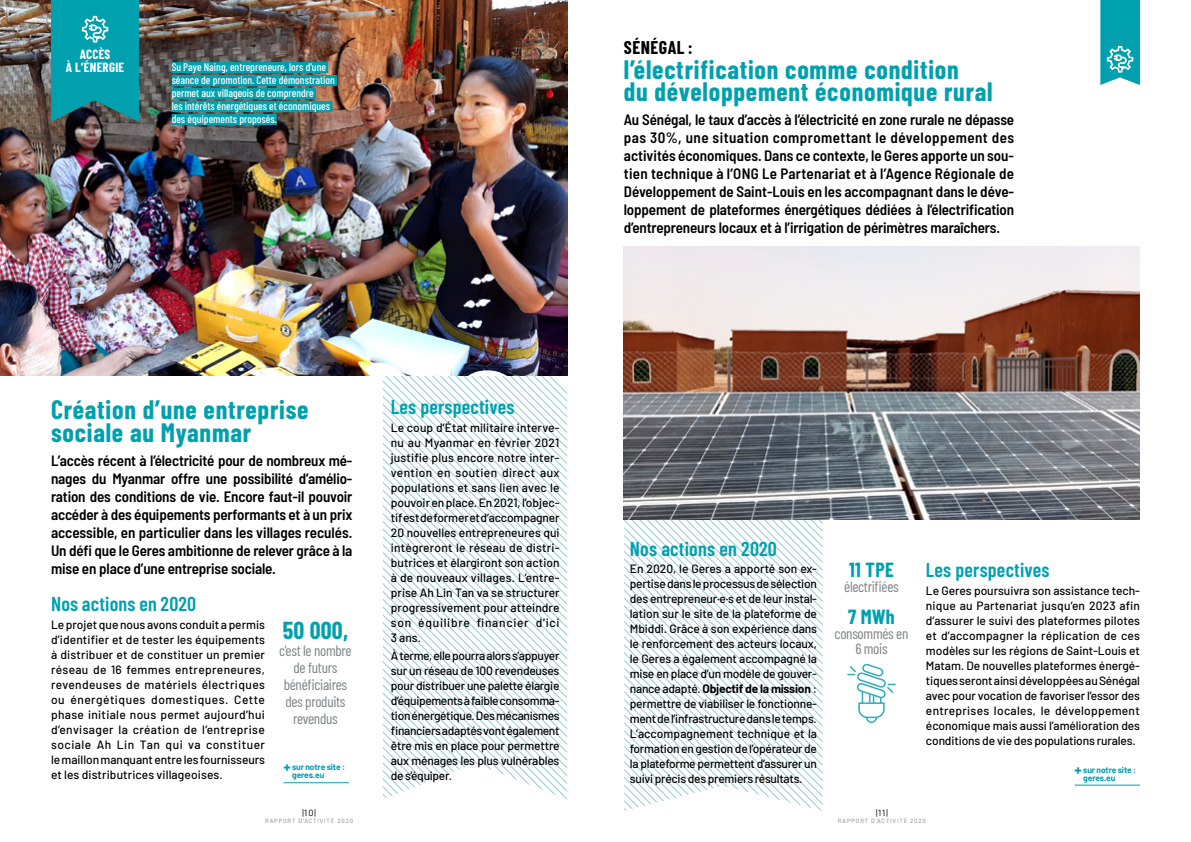
<style>
.page{position:relative;width:1191px;height:842px;background:#fff}
.page>*{position:absolute;margin:0;border:0;box-sizing:border-box;transform-origin:0 0}
.grand_titre{font:700 26px/23px "Barlow Condensed";letter-spacing:.03em;color:#00a0af}
.newlegende{font:700 24px "Barlow Condensed";color:#00a0af}
.Chaponew{font:600 20px "Barlow Condensed";letter-spacing:.01em;color:#00a0af}
.newlegende-2{font:700 20px "Barlow Condensed";letter-spacing:.01em;color:#00a0af}
.grand_titre-2{font:700 18px "Barlow Condensed";letter-spacing:.03em;color:#000}
.Chaponew-2{font:600 semi-condensed 15px/18px "Barlow";letter-spacing:-.01em;color:#000;text-align:justify}
.newlegende-3{font:15px/17px "Barlow Condensed";letter-spacing:-.02em;color:#7d8386;text-align:center}
.grand_titre-3{font:700 13px/13px "Barlow Condensed";letter-spacing:.02em;color:#fff;text-align:center}
.Chaponew-3{font:500 12px/15px "Barlow";letter-spacing:-.01em;color:#000;text-align:justify}
.newlegende-4{font:500 11px/13px "Barlow Condensed";color:#fff}
.surtitre{font:9px "Barlow Condensed";color:#000}
.body{font:700 8.5px/8px "Barlow";letter-spacing:-.01em;color:#00a0af}
.surtitre-2{font:6px "Barlow";letter-spacing:.14em;color:#7d8386}
.s1{font-size:15px}
.s2{font-family:"Barlow"}
.s3{font-weight:700}
</style>
<div class="page">
<svg style="left:383px;top:375px;width:184px;height:424px"></svg>
<img style="left:0;top:0;width:567px;height:375px">
<div style="left:172px;top:62px;width:156px;height:11px;background:#00a0af"></div>
<div style="left:172px;top:75px;width:165px;height:11px;background:#00a0af"></div>
<div style="left:172px;top:88px;width:144px;height:11px;background:#00a0af"></div>
<div style="left:172px;top:101px;width:160px;height:11px;background:#00a0af"></div>
<div style="left:172px;top:114px;width:105px;height:11px;background:#00a0af"></div>
<hr style="left:283px;top:782px;width:66px;height:1px;background:#00a0af">
<svg style="left:51px;top:0;width:88px;height:122px"></svg>
<svg style="left:624px;top:519px;width:198px;height:292px"></svg>
<img style="left:624px;top:247px;width:516px;height:272px">
<svg style="left:847px;top:663px;width:48px;height:60px"></svg>
<hr style="left:1074px;top:785px;width:66px;height:1px;background:#00a0af">
<svg style="left:1100px;top:0;width:40px;height:85px"></svg>
<p class="grand_titre-3" style="left:66px;top:47px;width:60px">ACCÈS<br>À L’ÉNERGIE</p>
<p class="newlegende-4" style="left:172px;top:59px;width:165px">Su Paye Naing, entrepreneure, lors d’une séance de promotion. Cette démonstration permet aux villageois de comprendre<br>les intérêts énergétiques et économiques des équipements proposés.</p>
<p class="grand_titre-2" style="left:624px;top:35px;width:71px">SÉNÉGAL :</p>
<p class="grand_titre" style="left:624px;top:57px;width:370px;line-height:22px">l’électrification comme condition<br>du développement économique rural</p>
<p class="Chaponew-2" style="left:624px;top:109px;width:392px">Au Sénégal, le taux d’accès à l’électricité en zone rurale ne dépasse pas 30%, une situation compromettant le développement des activités économiques. Dans ce contexte, le Geres apporte un sou&shy;tien technique à l’ONG Le Partenariat et à l’Agence Régionale de Développement de Saint-Louis en les accompagnant dans le déve&shy;loppement de plateformes énergétiques dédiées à l’électrification d’entrepreneurs locaux et à l’irrigation de périmètres maraîchers.</p>
<p class="grand_titre" style="left:51px;top:397px;width:259px">Création d’une entreprise sociale au Myanmar</p>
<p class="Chaponew-2" style="left:51px;top:450px;width:303px">L’accès récent à l’électricité pour de nombreux mé&shy;nages du Myanmar offre une possibilité d’amélio&shy;ration des conditions de vie. Encore faut-il pouvoir accéder à des équipements performants et à un prix accessible, en particulier dans les villages reculés.<br>Un défi que le Geres ambitionne de relever grâce à la mise en place d’une entreprise sociale.</p>
<p class="Chaponew" style="left:51px;top:589px;width:147px">Nos actions en 2020</p>
<p class="Chaponew-3" style="left:51px;top:616px;width:216px">Le projet que nous avons conduit a permis d’identifier et de tester les équipements à distribuer et de constituer un premier réseau de 16 femmes entrepreneures, revendeuses de matériels électriques ou énergétiques domestiques. Cette phase initiale nous permet aujourd’hui d’envisager la création de l’entreprise sociale Ah Lin Tan qui va constituer le maillon manquant entre les fournisseurs et les distributrices villageoises.</p>
<p class="newlegende" style="left:283px;top:614px;width:67px">50 000,</p>
<p class="newlegende-3" style="left:279px;top:641px;width:74px">c’est le nombre de futurs bénéficiaires des produits revendus</p>
<p class="body" style="left:292px;top:762px;width:55px;text-indent:-9px"><span class="s1">+</span> sur notre site : geres.eu</p>
<p class="surtitre" style="left:302px;top:806px;width:15px">|<span class="s2">10</span>|</p>
<p class="surtitre-2" style="left:265px;top:816px;width:90px">RAPPORT D’ACTIVITÉ 2020</p>
<p class="Chaponew" style="left:391px;top:393px;width:125px">Les perspectives</p>
<p class="Chaponew-3" style="left:391px;top:419px;width:170px">Le coup d’État militaire interve&shy;nu au Myanmar en février 2021 justifie plus encore notre inter&shy;vention en soutien direct aux populations et sans lien avec le pouvoir en place. En 2021, l’objec&shy;tif est de former et d’accompagner 20 nouvelles entrepreneures qui intègreront le réseau de distri&shy;butrices et élargiront son action à de nouveaux villages. L’entre&shy;prise Ah Lin Tan va se structurer progressivement pour atteindre son équilibre financier d’ici 3 ans.</p>
<p class="Chaponew-3" style="left:391px;top:647px;width:170px">À terme, elle pourra alors s’appuyer sur un réseau de 100 revendeuses pour distribuer une palette élargie d’équipements à faible consomma&shy;tion énergétique. Des mécanismes financiers adaptés vont également être mis en place pour permettre aux ménages les plus vulnérables de s’équiper.</p>
<p class="Chaponew" style="left:630px;top:534px;width:148px">Nos actions en 2020</p>
<p class="Chaponew-3" style="left:630px;top:561px;width:189px">En 2020, le Geres a apporté son ex&shy;pertise dans le processus de sélection des entrepreneur·e·s et de leur instal&shy;lation sur le site de la plateforme de Mbiddi. Grâce à son expérience dans le renforcement des acteurs locaux, le Geres a également accompagné la mise en place d’un modèle de gouver&shy;nance adapté. <span class="s3">Objectif de la mission</span> : permettre de viabiliser le fonctionne&shy;ment de l’infrastructure dans le temps.<br>L’accompagnement technique et la formation en gestion de l’opérateur de la plateforme permettent d’assurer un suivi précis des premiers résultats.</p>
<p class="newlegende-2" style="left:849px;top:556px;width:46px">11 TPE</p>
<p class="newlegende-3" style="left:844px;top:577px;width:56px">électrifiées</p>
<p class="newlegende-2" style="left:848px;top:603px;width:48px">7 MWh</p>
<p class="newlegende-3" style="left:834px;top:625px;width:75px;line-height:15px">consommés en<br>6 mois</p>
<p class="Chaponew" style="left:926px;top:556px;width:125px">Les perspectives</p>
<p class="Chaponew-3" style="left:926px;top:582px;width:216px">Le Geres poursuivra son assistance tech&shy;nique au Partenariat jusqu’en 2023 afin d’assurer le suivi des plateformes pilotes et d’accompagner la réplication de ces modèles sur les régions de Saint-Louis et Matam. De nouvelles plateformes énergé&shy;tiques seront ainsi développées au Sénégal avec pour vocation de favoriser l’essor des entreprises locales, le développement économique mais aussi l’amélioration des conditions de vie des populations rurales.</p>
<p class="body" style="left:1083px;top:765px;width:55px;text-indent:-9px"><span class="s1">+</span> sur notre site : geres.eu</p>
<p class="surtitre" style="left:876px;top:806px;width:13px">|<span class="s2">11</span>|</p>
<p class="surtitre-2" style="left:838px;top:816px;width:90px">RAPPORT D’ACTIVITÉ 2020</p>
</div>
